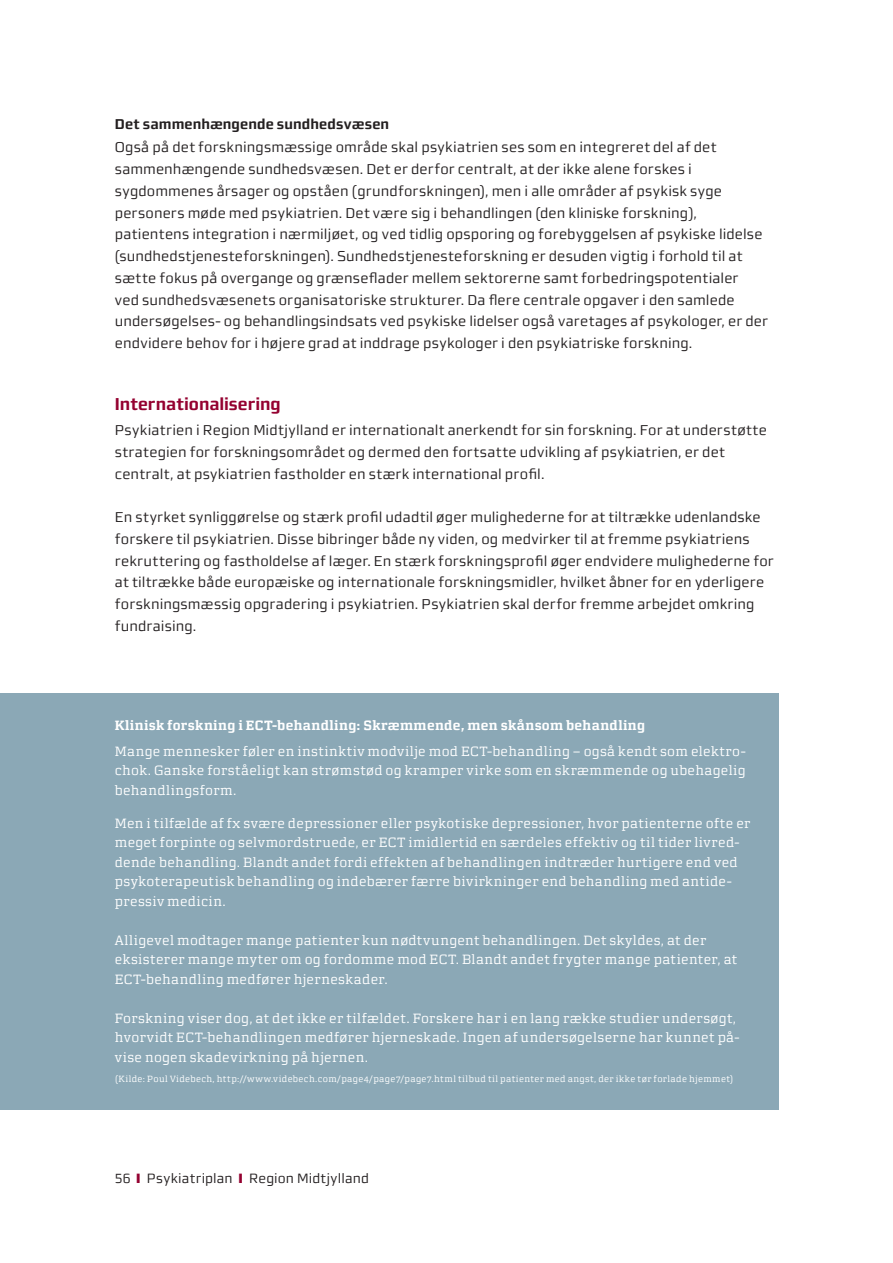
<style>
.page{position:relative;width:893px;height:1263px;background:#fff}
.page>*{position:absolute;margin:0;border:0;box-sizing:border-box;transform-origin:0 0}
.t1{font:700 17.25px "midtsans";letter-spacing:-.005em;color:#940130}
.t2{font:14.25px/21.8px "midtsans";letter-spacing:.01em;color:#231f20}
.t3{font:700 14.25px "midtsans";letter-spacing:.005em;color:#231f20}
.t4{font:13.5px/19.5px "Morgan Avec Office";letter-spacing:.025em;color:#fff}
.t5{font:700 13.5px "Morgan Avec Office";letter-spacing:.03em;color:#fff}
.t6{font:13.5px "midtsans";letter-spacing:.015em;color:#231f20}
.t7{font:9px "Morgan Avec Office";letter-spacing:.04em;color:#fff}
.s1{color:#940130}
</style>
<div class="page">
<div style="left:0;top:694px;width:778px;height:416px;background:#8ba8b6"></div>
<p class="t3" style="left:115px;top:116px;width:276px">Det sammenhængende sundhedsvæsen</p>
<p class="t2" style="left:115px;top:136px;width:655px">Også på det forskningsmæssige område skal psykiatrien ses som en integreret del af det sammenhængende sundhedsvæsen. Det er derfor centralt, at der ikke alene forskes i sygdommenes årsager og opståen (grundforskningen), men i alle områder af psykisk syge personers møde med psykiatrien. Det være sig i behandlingen (den kliniske forskning), patientens integration i nærmiljøet, og ved tidlig opsporing og forebyggelsen af psykiske lidelse (sundhedstjenesteforskningen). Sundhedstjenesteforskning er desuden vigtig i forhold til at sætte fokus på overgange og grænseflader mellem sektorerne samt forbedringspotentialer<br>ved sundhedsvæsenets organisatoriske strukturer. Da flere centrale opgaver i den samlede undersøgelses- og behandlingsindsats ved psykiske lidelser også varetages af psykologer, er der endvidere behov for i højere grad at inddrage psykologer i den psykiatriske forskning.</p>
<p class="t1" style="left:115px;top:394px;width:167px">Internationalisering</p>
<p class="t2" style="left:115px;top:419px;width:654px">Psykiatrien i Region Midtjylland er internationalt anerkendt for sin forskning. For at understøtte strategien for forskningsområdet og dermed den fortsatte udvikling af psykiatrien, er det centralt, at psykiatrien fastholder en stærk international profil.</p>
<p class="t2" style="left:115px;top:506px;width:661px">En styrket synliggørelse og stærk profil udadtil øger mulighederne for at tiltrække udenlandske forskere til psykiatrien. Disse bibringer både ny viden, og medvirker til at fremme psykiatriens rekruttering og fastholdelse af læger. En stærk forskningsprofil øger endvidere mulighederne for at tiltrække både europæiske og internationale forskningsmidler, hvilket åbner for en yderligere forskningsmæssig opgradering i psykiatrien. Psykiatrien skal derfor fremme arbejdet omkring fundraising.</p>
<p class="t5" style="left:115px;top:717px;width:532px">Klinisk forskning i ECT-behandling: Skræmmende, men skånsom behandling</p>
<p class="t4" style="left:115px;top:741px;width:633px;text-align:justify">Mange mennesker føler en instinktiv modvilje mod ECT-behandling – også kendt som elektro&shy;chok. Ganske forståeligt kan strømstød og kramper virke som en skræmmende og ubehagelig behandlingsform.</p>
<p class="t4" style="left:115px;top:813px;width:637px">Men i tilfælde af fx svære depressioner eller psykotiske depressioner, hvor patienterne ofte er meget forpinte og selvmordstruede, er ECT imidlertid en særdeles effektiv og til tider livred&shy;dende behandling. Blandt andet fordi effekten af behandlingen indtræder hurtigere end ved psykoterapeutisk behandling og indebærer færre bivirkninger end behandling med antide&shy;pressiv medicin.</p>
<p class="t4" style="left:115px;top:930px;width:624px">Alligevel modtager mange patienter kun nødtvungent behandlingen. Det skyldes, at der eksisterer mange myter om og fordomme mod ECT. Blandt andet frygter mange patienter, at<br>ECT-behandling medfører hjerneskader.</p>
<p class="t4" style="left:115px;top:1008px;width:626px">Forskning viser dog, at det ikke er tilfældet. Forskere har i en lang række studier undersøgt, hvorvidt ECT-behandlingen medfører hjerneskade. Ingen af undersøgelserne har kunnet på&shy;vise nogen skadevirkning på hjernen.</p>
<p class="t7" style="left:115px;top:1073px;width:620px">(Kilde: Poul Videbech, http://www.videbech.com/page4/page7/page7.html tilbud til patienter med angst, der ikke tør forlade hjemmet)</p>
<p class="t6" style="left:115px;top:1170px;width:256px">56 <span class="s1">❙</span> Psykiatriplan <span class="s1">❙</span> Region Midtjylland</p>
</div>
